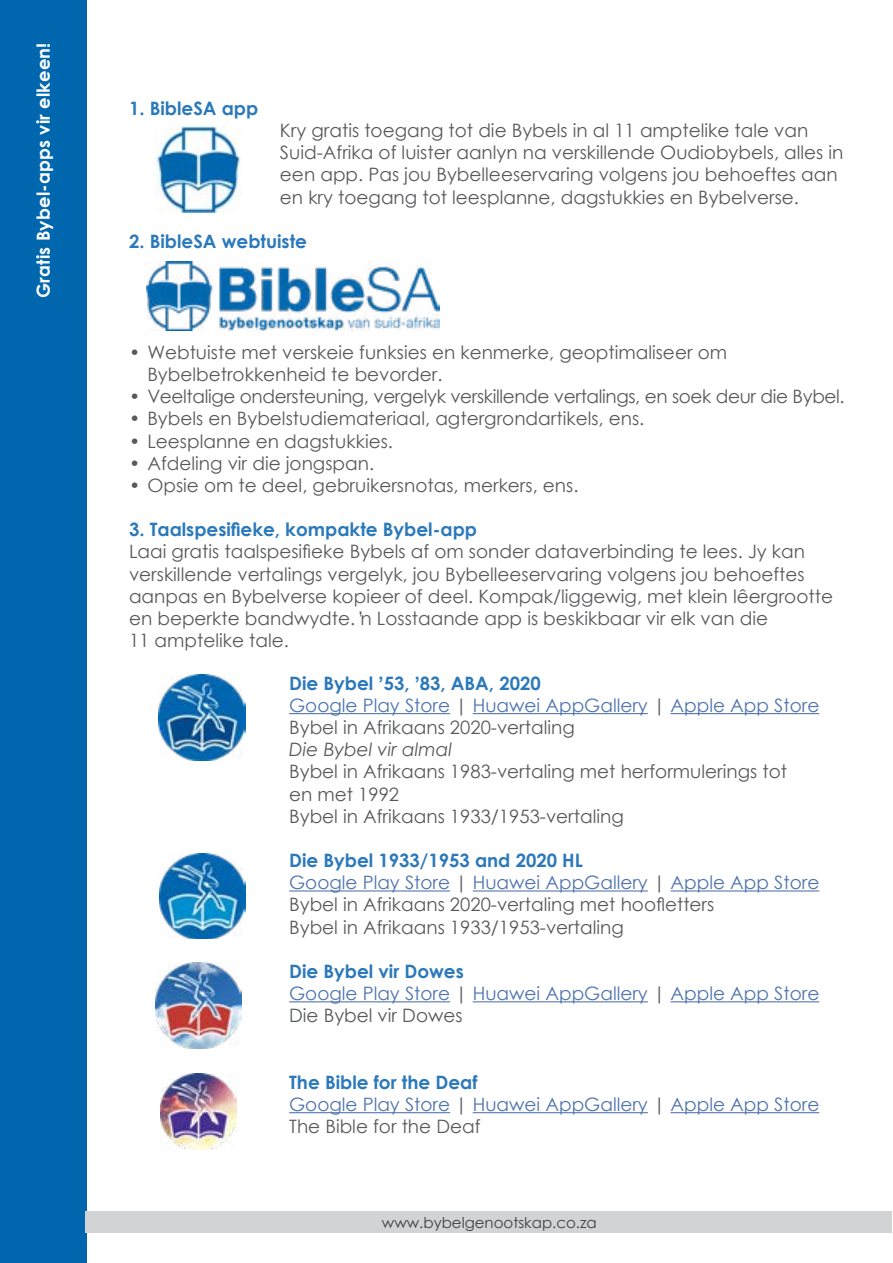
<style>
.page{position:relative;width:893px;height:1263px;background:#fff}
.page>*{position:absolute;margin:0;border:0;box-sizing:border-box;transform-origin:0 0}
.t1{font:18.45px/22.2px "Century Gothic";color:#58595b}
.t2{font:18.45px/22.2px "Century Gothic";color:#4f73ad}
.t3{font:18.45px "Century Gothic";letter-spacing:-.02em;color:#58595b}
.t4{font:700 18.45px "Century Gothic";color:#2b79ba}
.t5{font:italic 18.45px "Century Gothic";color:#58595b}
.t6{font:700 18px "Century Gothic";letter-spacing:.01em;color:#fff}
.t7{font:15px "Century Gothic";color:#414042}
.s1{font-weight:700;color:#2b79ba}
.s2{font-family:"Arial";font-weight:700;color:#2b79ba}
.s3{color:#58595b}
.s4{color:#4f73ad}
</style>
<div class="page">
<div style="left:0;top:0;width:86px;height:1263px;background:#0067ae"></div>
<div style="left:86px;top:1211px;width:806px;height:21px;background:#d1d3d4"></div>
<hr style="left:289px;top:713px;width:161px;height:1px;background:#4f73ad">
<hr style="left:473px;top:713px;width:175px;height:1px;background:#4f73ad">
<hr style="left:670px;top:713px;width:149px;height:1px;background:#4f73ad">
<hr style="left:289px;top:890px;width:161px;height:1px;background:#4f73ad">
<hr style="left:473px;top:890px;width:175px;height:1px;background:#4f73ad">
<hr style="left:670px;top:890px;width:149px;height:1px;background:#4f73ad">
<hr style="left:289px;top:1001px;width:161px;height:1px;background:#4f73ad">
<hr style="left:473px;top:1001px;width:175px;height:1px;background:#4f73ad">
<hr style="left:670px;top:1001px;width:149px;height:1px;background:#4f73ad">
<hr style="left:289px;top:1112px;width:161px;height:1px;background:#4f73ad">
<hr style="left:473px;top:1112px;width:175px;height:1px;background:#4f73ad">
<hr style="left:670px;top:1112px;width:149px;height:1px;background:#4f73ad">
<img style="left:159px;top:674px;width:86px;height:87px">
<img style="left:159px;top:853px;width:86px;height:86px">
<img style="left:156px;top:962px;width:86px;height:86px">
<img style="left:161px;top:1073px;width:76px;height:76px">
<img style="left:156px;top:126px;width:86px;height:86px">
<img style="left:146px;top:262px;width:294px;height:68px">
<p class="t6" style="left:30px;top:298px;width:257px;rotate:-90deg">Gratis Bybel-apps vir elkeen!</p>
<p class="t4" style="left:129px;top:94px;width:131px">1. BibleSA app</p>
<p class="t1" style="left:280px;top:119px;width:565px">Kry gratis toegang tot die Bybels in al 11 amptelike tale van Suid-Afrika of luister aanlyn na verskillende Oudiobybels, alles in een app. Pas jou Bybelleeservaring volgens jou behoeftes aan en kry toegang tot leesplanne, dagstukkies en Bybelverse.</p>
<p class="t4" style="left:129px;top:227px;width:180px">2. BibleSA webtuiste</p>
<p class="t1" style="left:147px;top:341px;width:581px;text-indent:-18px">• Webtuiste met verskeie funksies en kenmerke, geoptimaliseer om<br>Bybelbetrokkenheid te bevorder.</p>
<p class="t3" style="left:129px;top:384px;width:717px">• Veeltalige ondersteuning, vergelyk verskillende vertalings, en soek deur die Bybel.</p>
<p class="t1" style="left:129px;top:407px;width:517px">• Bybels en Bybelstudiemateriaal, agtergrondartikels, ens.</p>
<p class="t1" style="left:129px;top:429px;width:265px">• Leesplanne en dagstukkies.</p>
<p class="t1" style="left:129px;top:452px;width:247px">• Afdeling vir die jongspan.</p>
<p class="t1" style="left:129px;top:474px;width:451px">• Opsie om te deel, gebruikersnotas, merkers, ens.</p>
<p class="t4" style="left:129px;top:515px;width:350px">3. Taalspesifieke, kompakte Bybel-app</p>
<p class="t1" style="left:129px;top:540px;width:705px">Laai gratis taalspesifieke Bybels af om sonder dataverbinding te lees. Jy kan verskillende vertalings vergelyk, jou Bybelleeservaring volgens jou behoeftes aanpas en Bybelverse kopieer of deel. Kompak/liggewig, met klein lêergrootte en beperkte bandwydte. ŉ Losstaande app is beskikbaar vir elk van die<br>11 amptelike tale.</p>
<p class="t2" style="left:289px;top:672px;width:532px"><span class="s1">Die Bybel</span> <span class="s2">ʼ</span><span class="s1">53,</span> <span class="s2">ʼ</span><span class="s1">83, ABA, 2020<br></span>Google Play Store <span class="s3">|</span> Huawei AppGallery <span class="s3">|</span> Apple App Store<br><span class="s3">Bybel in Afrikaans 2020-vertaling</span></p>
<p class="t5" style="left:289px;top:737px;width:165px">Die Bybel vir almal</p>
<p class="t1" style="left:289px;top:760px;width:499px">Bybel in Afrikaans 1983-vertaling met herformulerings tot en met 1992<br>Bybel in Afrikaans 1933/1953-vertaling</p>
<p class="t1" style="left:289px;top:849px;width:532px"><span class="s1">Die Bybel 1933/1953 and 2020 HL<br></span><span class="s4">Google Play Store</span> | <span class="s4">Huawei AppGallery</span> | <span class="s4">Apple App Store </span>Bybel in Afrikaans 2020-vertaling met hoofletters<br>Bybel in Afrikaans 1933/1953-vertaling</p>
<p class="t2" style="left:289px;top:960px;width:532px"><span class="s1">Die Bybel vir Dowes<br></span>Google Play Store <span class="s3">|</span> Huawei AppGallery <span class="s3">|</span> Apple App Store<br><span class="s3">Die Bybel vir Dowes</span></p>
<p class="t2" style="left:289px;top:1071px;width:532px"><span class="s1">The Bible for the Deaf<br></span>Google Play Store <span class="s3">|</span> Huawei AppGallery <span class="s3">|</span> Apple App Store<br><span class="s3">The Bible for the Deaf</span></p>
<p class="t7" style="left:382px;top:1212px;width:216px">www.bybelgenootskap.co.za</p>
</div>
